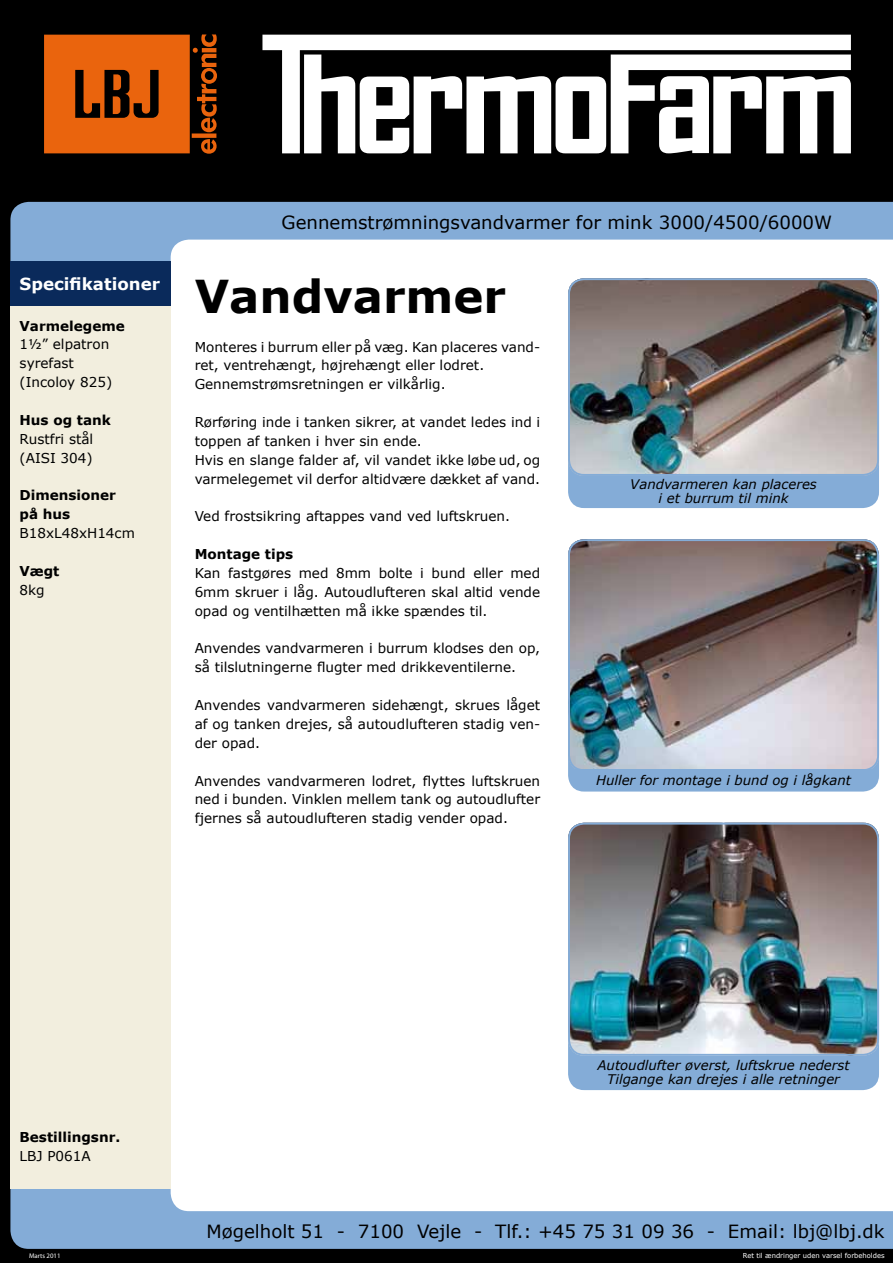
<style>
.page{position:relative;width:893px;height:1263px;background:#000}
.page>*{position:absolute;margin:0;border:0;box-sizing:border-box;transform-origin:0 0}
.t1{font:700 45.3px "Verdana";color:#000}
.t2{font:18.15px "Verdana";color:#000}
.t3{font:700 16.65px "Verdana";color:#fff}
.t4{font:13.65px/18.9px "Verdana";color:#000}
.t5{font:700 13.65px/18.9px "Verdana";color:#000}
.t6{font:italic 13.2px/14.4px "Verdana";color:#000;text-align:center}
.t7{font:6.75px "Verdana";color:#fff}
.t8{font:6.75px "Myriad";color:#fff}
</style>
<div class="page">
<div style="left:10px;top:202px;width:883px;height:1047px;background:#84acd7"></div>
<div style="left:171px;top:240px;width:722px;height:971px;background:#fff"></div>
<div style="left:10px;top:303px;width:161px;height:886px;background:#f2eede"></div>
<div style="left:10px;top:261px;width:161px;height:45px;background:#0a2a5b"></div>
<div style="left:568px;top:278px;width:311px;height:230px;background:#84acd7;border-radius:16px"></div>
<img style="left:568px;top:278px;width:311px;height:195px">
<div style="left:568px;top:278px;width:311px;height:198px;border:2px solid #84acd7;border-radius:15px"></div>
<div style="left:568px;top:539px;width:311px;height:252px;background:#84acd7;border-radius:16px"></div>
<img style="left:568px;top:539px;width:311px;height:230px">
<div style="left:568px;top:539px;width:311px;height:232px;border:2px solid #84acd7;border-radius:15px"></div>
<div style="left:568px;top:823px;width:311px;height:267px;background:#84acd7;border-radius:16px"></div>
<img style="left:568px;top:823px;width:311px;height:230px">
<div style="left:568px;top:823px;width:311px;height:233px;border:2px solid #84acd7;border-radius:15px"></div>
<svg style="left:44px;top:34px;width:173px;height:120px"></svg>
<svg style="left:262px;top:35px;width:589px;height:118px;fill:#fff"></svg>
<p class="t3" style="left:20px;top:274px;width:142px">Specifikationer</p>
<p class="t5" style="left:20px;top:316px;width:107px">Varmelegeme</p>
<p class="t4" style="left:20px;top:334px;width:94px">1½” elpatron syrefast (Incoloy 825)</p>
<p class="t5" style="left:20px;top:410px;width:93px">Hus og tank</p>
<p class="t4" style="left:20px;top:429px;width:75px">Rustfri stål (AISI 304)</p>
<p class="t5" style="left:20px;top:485px;width:98px">Dimensioner på hus</p>
<p class="t4" style="left:20px;top:523px;width:117px">B18xL48xH14cm</p>
<p class="t5" style="left:20px;top:561px;width:41px">Vægt</p>
<p class="t4" style="left:20px;top:580px;width:27px">8kg</p>
<h2 class="t2" style="left:282px;top:211px;width:552px">Gennemstrømningsvandvarmer for mink 3000/4500/6000W</h2>
<h1 class="t1" style="left:195px;top:268px;width:313px">Vandvarmer</h1>
<p class="t4" style="left:195px;top:337px;width:347px">Monteres i burrum eller på væg. Kan placeres vand&shy;ret, ventrehængt, højrehængt eller lodret.<br>Gennemstrømsretningen er vilkårlig.</p>
<p class="t4" style="left:195px;top:412px;width:347px">Rørføring inde i tanken sikrer, at vandet ledes ind i toppen af tanken i hver sin ende.<br>Hvis en slange falder af, vil vandet ikke løbe ud, og varmelegemet vil derfor altidvære dækket af vand.</p>
<p class="t4" style="left:195px;top:506px;width:317px">Ved frostsikring aftappes vand ved luftskruen.</p>
<p class="t5" style="left:195px;top:544px;width:100px">Montage tips</p>
<p class="t4" style="left:195px;top:563px;width:347px;text-align:justify">Kan fastgøres med 8mm bolte i bund eller med 6mm skruer i låg. Autoudlufteren skal altid vende opad og ventilhætten må ikke spændes til.</p>
<p class="t4" style="left:195px;top:639px;width:347px">Anvendes vandvarmeren i burrum klodses den op, så tilslutningerne flugter med drikkeventilerne.</p>
<p class="t4" style="left:195px;top:695px;width:347px;text-align:justify">Anvendes vandvarmeren sidehængt, skrues låget af og tanken drejes, så autoudlufteren stadig ven&shy;der opad.</p>
<p class="t4" style="left:195px;top:771px;width:347px;text-align:justify">Anvendes vandvarmeren lodret, flyttes luftskruen ned i bunden. Vinklen mellem tank og autoudlufter fjernes så autoudlufteren stadig vender opad.</p>
<p class="t6" style="left:630px;top:476px;width:188px">Vandvarmeren kan placeres i et burrum til mink</p>
<p class="t6" style="left:596px;top:773px;width:256px">Huller for montage i bund og i lågkant</p>
<p class="t5" style="left:20px;top:1127px;width:102px">Bestillingsnr.</p>
<p class="t4" style="left:20px;top:1146px;width:73px">LBJ P061A</p>
<p class="t8" style="left:29px;top:1252px;width:33px">Marts 2011</p>
<p class="t6" style="left:598px;top:1057px;width:254px">Autoudlufter øverst, luftskrue nederst<br>Tilgange kan drejes i alle retninger</p>
<h2 class="t2" style="left:206px;top:1219px;width:680px">Møgelholt 51 - 7100 Vejle - Tlf.: +45 75 31 09 36 - Email: lbj@lbj.dk</h2>
<p class="t7" style="left:743px;top:1251px;width:143px">Ret til ændringer uden varsel forbeholdes</p>
</div>
